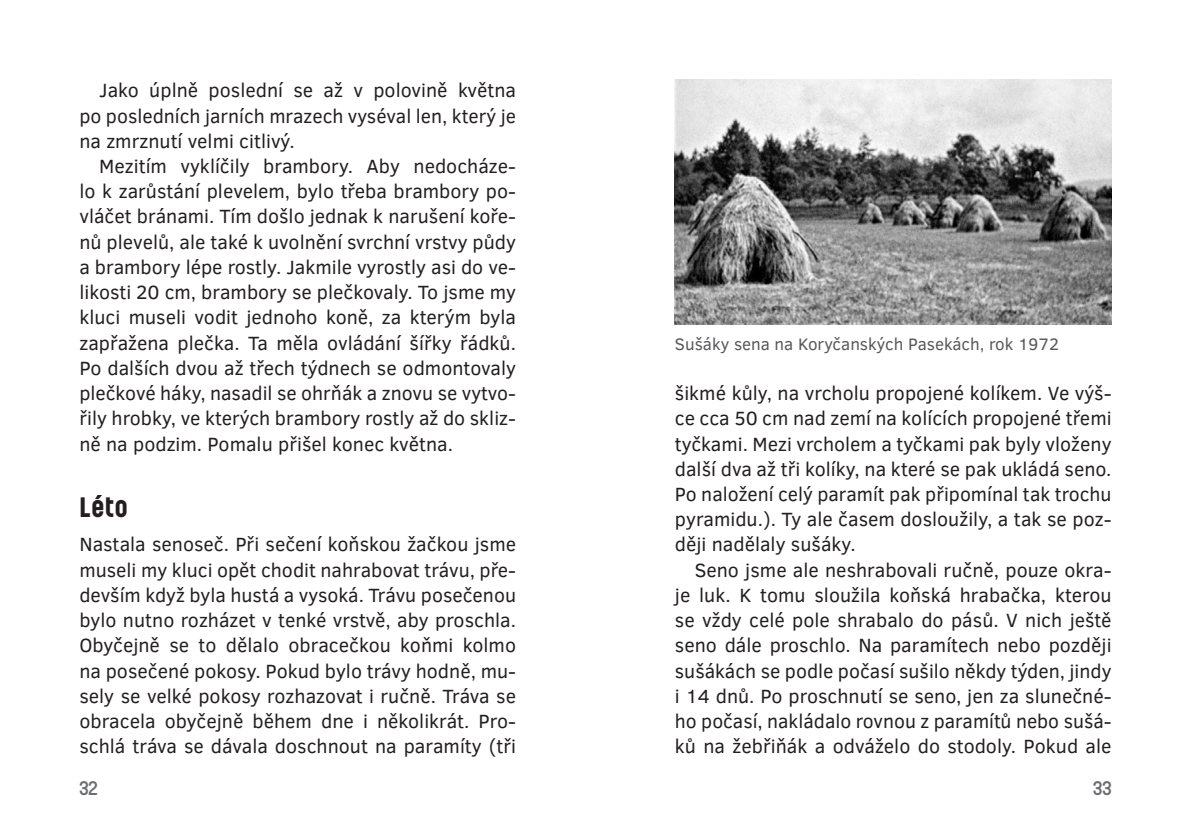
<style>
.page{position:relative;width:1191px;height:840px;background:#fff}
.page>*{position:absolute;margin:0;border:0;box-sizing:border-box;transform-origin:0 0}
.Rocni-Obdobi{font:700 28px "Ladislav";color:#231f20}
.Text-deleni-Lepsi-me{font:19.6px/25.2px "Clear Sans";color:#231f20;text-align:justify}
.Text_1__odstavec{font:19.6px/25.2px "Clear Sans";color:#231f20;text-align:justify}
.t1{font:600 19.6px "Ladislav";color:#6c6d70}
.Popiska_fota{font:17px "Clear Sans";color:#57585a}
</style>
<div class="page">
<img style="left:675px;top:79px;width:436px;height:245px">
<p class="Text-deleni-Lepsi-me" style="left:79px;top:78px;width:438px;text-indent:20px">Jako úplně poslední se až v polovině května po posledních jarních mrazech vyséval len, který je na zmrznutí velmi citlivý.</p>
<p class="Text-deleni-Lepsi-me" style="left:79px;top:153px;width:438px;text-indent:20px">Mezitím vyklíčily brambory. Aby nedocháze&shy;lo k zarůstání plevelem, bylo třeba brambory po&shy;vláčet bránami. Tím došlo jednak k narušení koře&shy;nů plevelů, ale také k uvolnění svrchní vrstvy půdy a brambory lépe rostly. Jakmile vyrostly asi do ve&shy;likosti 20 cm, brambory se plečkovaly. To jsme my kluci museli vodit jednoho koně, za kterým byla zapřažena plečka. Ta měla ovládání šířky řádků.<br>Po dalších dvou až třech týdnech se odmontovaly plečkové háky, nasadil se ohrňák a znovu se vytvo&shy;řily hrobky, ve kterých brambory rostly až do skliz&shy;ně na podzim. Pomalu přišel konec května.</p>
<p class="Rocni-Obdobi" style="left:79px;top:490px;width:50px">Léto</p>
<p class="Text_1__odstavec" style="left:79px;top:531px;width:438px">Nastala senoseč. Při sečení koňskou žačkou jsme museli my kluci opět chodit nahrabovat trávu, pře&shy;devším když byla hustá a vysoká. Trávu posečenou bylo nutno rozházet v tenké vrstvě, aby proschla.<br>Obyčejně se to dělalo obracečkou koňmi kolmo na posečené pokosy. Pokud bylo trávy hodně, mu&shy;sely se velké pokosy rozhazovat i ručně. Tráva se obracela obyčejně během dne i několikrát. Pro&shy;schlá tráva se dávala doschnout na paramíty (tři</p>
<p class="Popiska_fota" style="left:675px;top:332px;width:385px">Sušáky sena na Koryčanských Pasekách, rok 1972</p>
<p class="Text_1__odstavec" style="left:675px;top:380px;width:438px">šikmé kůly, na vrcholu propojené kolíkem. Ve výš&shy;ce cca 50 cm nad zemí na kolících propojené třemi tyčkami. Mezi vrcholem a tyčkami pak byly vloženy další dva až tři kolíky, na které se pak ukládá seno.<br>Po naložení celý paramít pak připomínal tak trochu pyramidu.). Ty ale časem dosloužily, a tak se poz&shy;ději nadělaly sušáky.</p>
<p class="Text-deleni-Lepsi-me" style="left:675px;top:557px;width:438px;text-indent:20px">Seno jsme ale neshrabovali ručně, pouze okra&shy;je luk. K tomu sloužila koňská hrabačka, kterou se vždy celé pole shrabalo do pásů. V nich ještě seno dále proschlo. Na paramítech nebo později sušákách se podle počasí sušilo někdy týden, jindy i 14 dnů. Po proschnutí se seno, jen za slunečné&shy;ho počasí, nakládalo rovnou z paramítů nebo sušá&shy;ků na žebřiňák a odváželo do stodoly. Pokud ale</p>
<p class="t1" style="left:79px;top:775px;width:20px">32</p>
<p class="t1" style="left:1093px;top:775px;width:20px">33</p>
</div>
